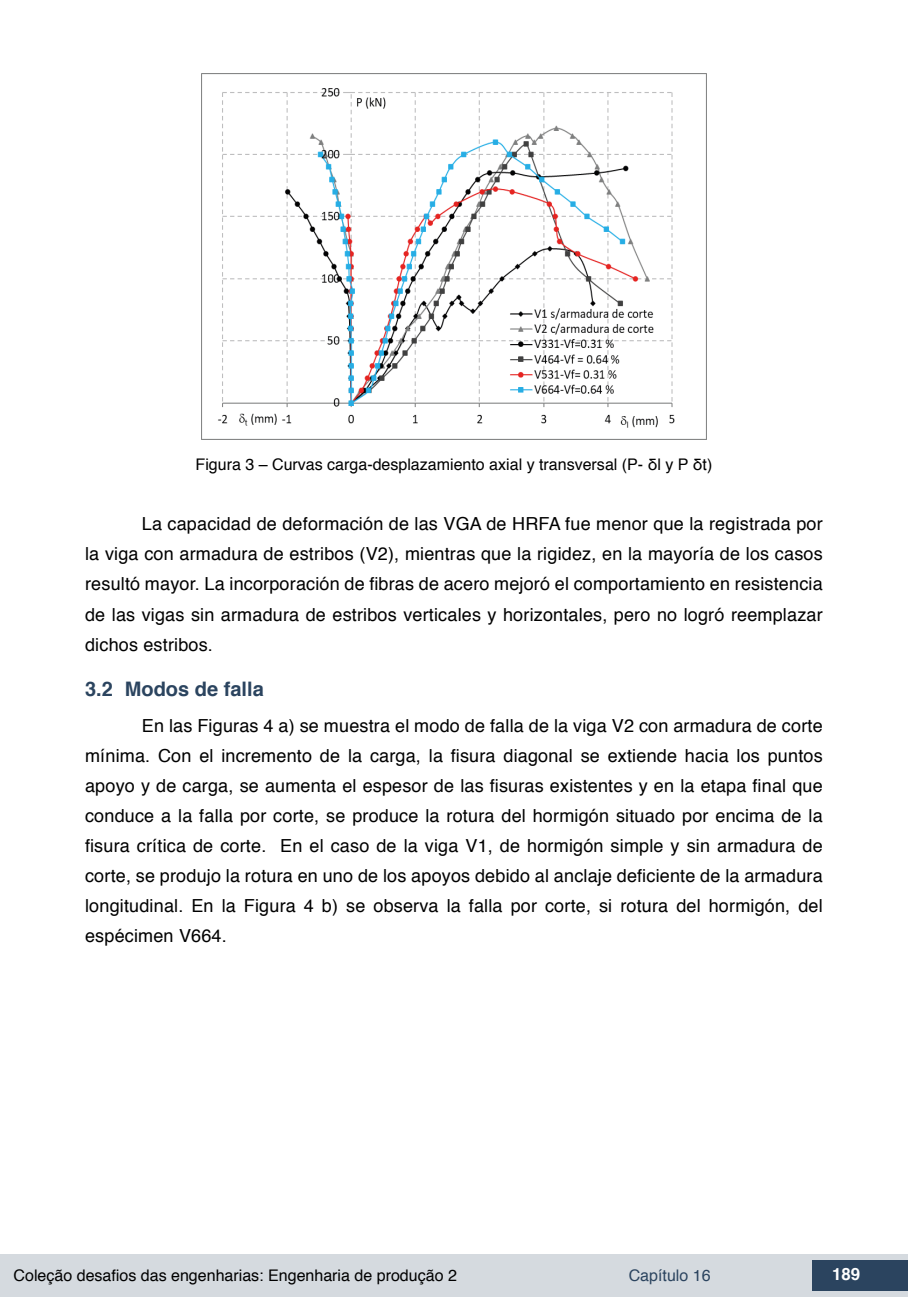
<style>
.page{position:relative;width:908px;height:1304px;background:#fff}
.page>*{position:absolute;margin:0;border:0;box-sizing:border-box;transform-origin:0 0}
.t1{font:700 20px "Helvetica";color:#2b445f}
.t2{font:18px/30px "Helvetica";letter-spacing:.01em;color:#000;text-align:justify}
.t3{font:700 16.8px "Helvetica";color:#fff}
.t4{font:16px "Helvetica";color:#000}
.t5{font:16px "Helvetica";color:#2b445f}
</style>
<div class="page">
<div style="left:0;top:1254px;width:906px;height:43px;background:#d5dadf"></div>
<div style="left:812px;top:1261px;width:95px;height:30px;background:#2b445f"></div>
<img style="left:201px;top:74px;width:505px;height:366px">
<p class="t4" style="left:195px;top:453px;width:518px">Figura 3 – Curvas carga-desplazamiento axial y transversal (P- δl y P δt)</p>
<p class="t2" style="left:85px;top:510px;width:738px;text-indent:57px">La capacidad de deformación de las VGA de HRFA fue menor que la registrada por la viga con armadura de estribos (V2), mientras que la rigidez, en la mayoría de los casos resultó mayor. La incorporación de fibras de acero mejoró el comportamiento en resistencia de las vigas sin armadura de estribos verticales y horizontales, pero no logró reemplazar dichos estribos.</p>
<p class="t1" style="left:85px;top:673px;width:180px">3.2 Modos de falla</p>
<p class="t2" style="left:85px;top:711px;width:738px;text-indent:57px">En las Figuras 4 a) se muestra el modo de falla de la viga V2 con armadura de corte mínima. Con el incremento de la carga, la fisura diagonal se extiende hacia los puntos apoyo y de carga, se aumenta el espesor de las fisuras existentes y en la etapa final que conduce a la falla por corte, se produce la rotura del hormigón situado por encima de la fisura crítica de corte. En el caso de la viga V1, de hormigón simple y sin armadura de corte, se produjo la rotura en uno de los apoyos debido al anclaje deficiente de la armadura longitudinal. En la Figura 4 b) se observa la falla por corte, si rotura del hormigón, del espécimen V664.</p>
<p class="t4" style="left:14px;top:1263px;width:444px">Coleção desafios das engenharias: Engenharia de produção 2</p>
<p class="t5" style="left:628px;top:1263px;width:83px">Capítulo 16</p>
<p class="t3" style="left:831px;top:1261px;width:30px">189</p>
</div>
